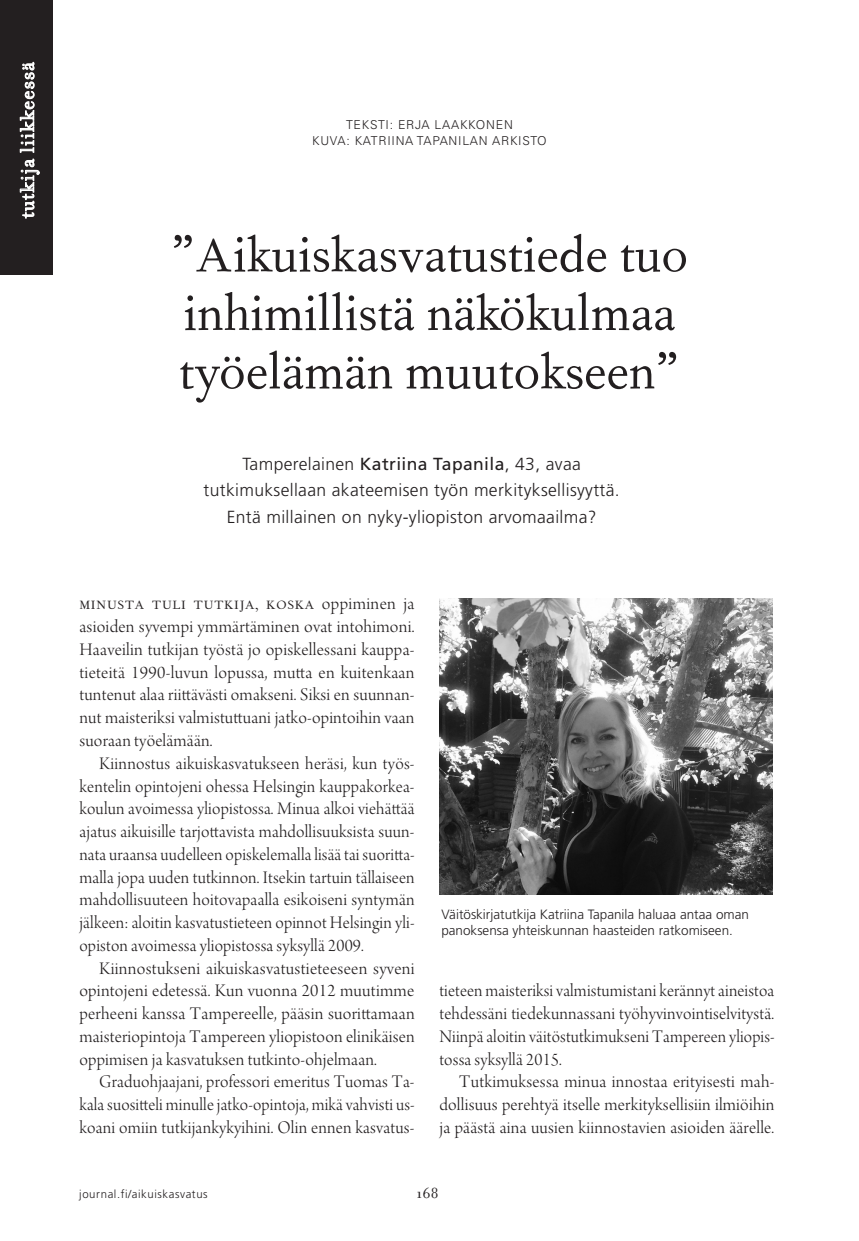
<style>
.page{position:relative;width:859px;height:1241px;background:#fff}
.page>*{position:absolute;margin:0;border:0;box-sizing:border-box;transform-origin:0 0}
.Normaali{font:56.52px/58.4px "Fournier";color:#231f20}
.vinjetti{font:21px "Filosofia OT";letter-spacing:.05em;color:#fff}
.leipis_sis{font:18.72px/22.8px "Arno Pro Light Display";letter-spacing:.01em;color:#231f20;text-align:justify}
.leipis{font:18.72px/22.8px "Arno Pro Light Display";letter-spacing:.01em;color:#231f20;text-align:justify}
.ingressi{font:300 17.5px/26.2px "Frutiger LT Std";letter-spacing:.02em;color:#231f20;text-align:center}
.t1{font:15.75px "Filosofia OT";color:#231f20}
.leipis-2{font:14.53px "Fournier MT Regular SC";letter-spacing:.025em;color:#231f20}
.kuvateksti{font:300 13.47px/16.1px "Frutiger LT Std";color:#231f20}
.nimet_artikkelin_alu{font:300 12.25px/15.8px "Univers LT Std";letter-spacing:.06em;color:#231f20;text-align:center}
.Frutiger_ylätunniste{font:300 11.38px "Frutiger LT Std";letter-spacing:.05em;color:#231f20}
.s1{font-weight:400}
.s2{font-family:"Arno Pro Light Display";font-size:18.72px}
</style>
<div class="page">
<div style="left:0;top:0;width:52px;height:274px;background:#231f20"></div>
<svg style="left:20px;top:159px;width:20px;height:60px"></svg>
<svg style="left:20px;top:62px;width:15px;height:91px"></svg>
<img style="left:439px;top:598px;width:333px;height:296px">
<p class="vinjetti" style="left:16px;top:218px;width:158px;rotate:-90deg">tutkija liikkeessä</p>
<p class="nimet_artikkelin_alu" style="left:312px;top:117px;width:236px">TEKSTI: ERJA LAAKKONEN<br>KUVA: KATRIINA TAPANILAN ARKISTO</p>
<p class="Normaali" style="left:171px;top:229px;width:518px">”Aikuiskasvatustiede tuo inhimillistä näkökulmaa työelämän muutokseen”</p>
<p class="ingressi" style="left:203px;top:451px;width:417px">Tamperelainen <span class="s1">Katriina Tapanila</span>, 43, avaa tutkimuksellaan akateemisen työn merkityksellisyyttä.<br>Entä millainen on nyky-yliopiston arvomaailma?</p>
<p class="leipis-2" style="left:79px;top:597px;width:336px">MINUSTA TULI TUTKIJA, KOSKA <span class="s2">oppiminen ja</span></p>
<p class="leipis" style="left:79px;top:616px;width:336px">asioiden syvempi ymmärtäminen ovat intohimoni.<br>Haaveilin tutkijan työstä jo opiskellessani kauppa&shy;tieteitä 1990-luvun lopussa, mutta en kuitenkaan tuntenut alaa riittävästi omakseni. Siksi en suunnan&shy;nut maisteriksi valmistuttuani jatko-opintoihin vaan suoraan työelämään.</p>
<p class="leipis_sis" style="left:79px;top:753px;width:337px;text-indent:20px">Kiinnostus aikuiskasvatukseen heräsi, kun työs&shy;kentelin opintojeni ohessa Helsingin kauppakorkea&shy;koulun avoimessa yliopistossa. Minua alkoi viehättää ajatus aikuisille tarjottavista mahdollisuuksista suun&shy;nata uraansa uudelleen opiskelemalla lisää tai suoritta&shy;malla jopa uuden tutkinnon. Itsekin tartuin tällaiseen mahdollisuuteen hoitovapaalla esikoiseni syntymän jälkeen: aloitin kasvatustieteen opinnot Helsingin yli&shy;opiston avoimessa yliopistossa syksyllä 2009.</p>
<p class="leipis_sis" style="left:79px;top:957px;width:336px;text-indent:20px">Kiinnostukseni aikuiskasvatustieteeseen syveni opintojeni edetessä. Kun vuonna 2012 muutimme perheeni kanssa Tampereelle, pääsin suorittamaan maisteriopintoja Tampereen yliopistoon elinikäisen oppimisen ja kasvatuksen tutkinto-ohjelmaan.</p>
<p class="leipis_sis" style="left:79px;top:1071px;width:336px;text-indent:20px">Graduohjaajani, professori emeritus Tuomas Ta&shy;kala suositteli minulle jatko-opintoja, mikä vahvisti us&shy;koani omiin tutkijankykyihini. Olin ennen kasvatus-</p>
<p class="kuvateksti" style="left:441px;top:906px;width:309px">Väitöskirjatutkija Katriina Tapanila haluaa antaa oman panoksensa yhteiskunnan haasteiden ratkomiseen.</p>
<p class="leipis_sis" style="left:439px;top:980px;width:336px">tieteen maisteriksi valmistumistani kerännyt aineistoa tehdessäni tiedekunnassani työhyvinvointiselvitystä.<br>Niinpä aloitin väitöstutkimukseni Tampereen yliopis&shy;tossa syksyllä 2015.</p>
<p class="leipis_sis" style="left:439px;top:1071px;width:336px;text-indent:20px">Tutkimuksessa minua innostaa erityisesti mah&shy;dollisuus perehtyä itselle merkityksellisiin ilmiöihin ja päästä aina uusien kiinnostavien asioiden äärelle.</p>
<p class="Frutiger_ylätunniste" style="left:79px;top:1187px;width:130px">journal.fi/aikuiskasvatus</p>
<p class="t1" style="left:416px;top:1183px;width:23px">168</p>
</div>
